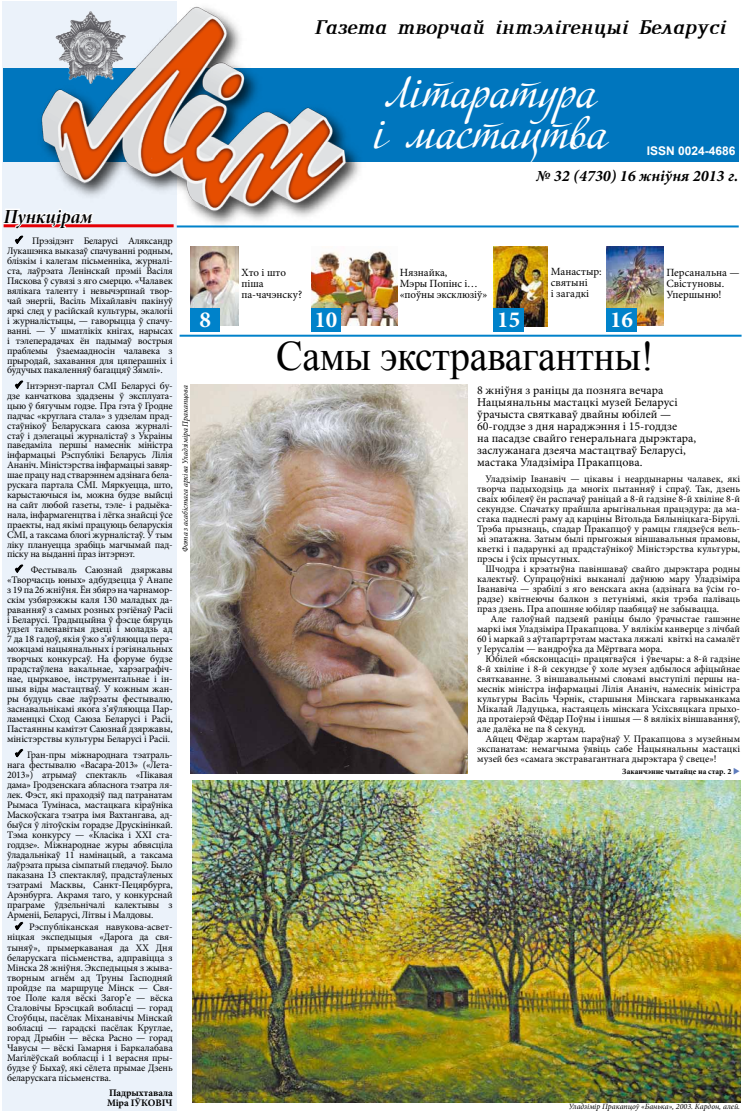
<style>
.page{position:relative;width:743px;height:1112px;background:#fff}
.page>*{position:absolute;margin:0;border:0;box-sizing:border-box;transform-origin:0 0}
.t1{font:42px/41px "Adventure";color:#fff}
.t2{font:42px "Times New Roman";letter-spacing:-.01em;color:#000;scale:.95 1}
.t3{font:700 23px "Minion Pro";color:#fff}
.t4{font:italic 700 20px "Baltica IS";letter-spacing:-.01em;color:#000}
.t5{font:20px "Minion Pro Bold It Disp";color:#000}
.t6{font:italic 700 16px "Minion Pro";color:#000}
.t7{font:12px/12px "Minion Pro";color:#000}
.t8{font:700 12px "Arial";color:#fff}
.t9{font:11px/11px "Minion Pro";color:#000}
.t10{font:10px/10px "Minion Pro";letter-spacing:-.005em;color:#000;text-align:justify}
.t11{font:700 10px/10px "Minion Pro";letter-spacing:-.005em;color:#000}
.t12{font:italic 8px "Minion Pro";color:#000}
.t13{font:700 8px "Minion Pro";color:#000}
.s1{color:#5e7cbd}
</style>
<div class="page">
<img style="left:606px;top:246px;width:57px;height:80px">
<img style="left:493px;top:246px;width:54px;height:80px">
<img style="left:190px;top:246px;width:49px;height:80px">
<div style="left:3px;top:1px;width:174px;height:1109px;background:#ebf2fa"></div>
<hr style="left:177px;top:225px;width:561px;height:2px;background:#0082ca">
<hr style="left:180px;top:334px;width:561px;height:2px;background:#0082ca">
<div style="left:4px;top:68px;width:734px;height:93px;background:#0076be"></div>
<img style="left:32px;top:6px;width:336px;height:222px">
<img style="left:55px;top:12px;width:71px;height:72px">
<div style="left:190px;top:308px;width:30px;height:23px;background:#0082ca"></div>
<div style="left:606px;top:308px;width:30px;height:23px;background:#0082ca"></div>
<div style="left:493px;top:308px;width:31px;height:23px;background:#0082ca"></div>
<img style="left:190px;top:384px;width:277px;height:389px">
<svg style="left:2px;top:194px;width:93px;height:52px"></svg>
<svg style="left:14px;top:380px;width:10px;height:9px"></svg>
<svg style="left:14px;top:564px;width:10px;height:9px"></svg>
<svg style="left:14px;top:748px;width:10px;height:10px"></svg>
<svg style="left:14px;top:921px;width:10px;height:10px"></svg>
<img style="left:192px;top:780px;width:548px;height:321px">
<img style="left:311px;top:251px;width:86px;height:75px">
<div style="left:311px;top:308px;width:30px;height:23px;background:#0082ca"></div>
<h3 class="t5" style="left:4px;top:204px;width:90px">Пункцірам</h3>
<p class="t10" style="left:7px;top:236px;width:167px;text-indent:9px"><sup>✓</sup> Прэзідэнт Беларусі Аляксандр Лукашэнка выказаў спачуванні родным, блізкім і калегам пісьменніка, журналі&shy;ста, лаўрэата Ленінскай прэміі Васіля Пяскова ў сувязі з яго смерцю. «Чалавек вялікага таленту і невычэрпнай твор&shy;чай энергіі, Васіль Міхайлавіч пакінуў яркі след у расійскай культуры, экалогіі і журналістыцы, — гаворыцца ў спачу&shy;ванні. — У шматлікіх кнігах, нарысах і тэлеперадачах ён падымаў вострыя праблемы ўзаемаадносін чалавека з прыродай, захавання для цяперашніх і будучых пакаленняў багаццяў Зямлі».</p>
<p class="t10" style="left:7px;top:381px;width:167px;text-indent:9px"><sup>✓</sup> Інтэрнэт-партал СМІ Беларусі бу&shy;дзе канчаткова здадзены ў эксплуата&shy;цыю ў бягучым годзе. Пра гэта ў Гродне падчас «круглага стала» з удзелам прад&shy;стаўнікоў Беларускага саюза журналі&shy;стаў і дэлегацыі журналістаў з Украіны паведаміла першы намеснік міністра інфармацыі Рэспублікі Беларусь Лілія Ананіч. Міністэрства інфармацыі завяр&shy;шае працу над стварэннем адзінага бела&shy;рускага партала СМІ. Мяркуецца, што, карыстаючыся ім, можна будзе выйсці на сайт любой газеты, тэле- і радыёка&shy;нала, інфармагенцтва і лёгка знайсці ўсе праекты, над якімі працуюць беларускія СМІ, а таксама блогі журналістаў. У тым ліку плануецца зрабіць магчымай пад&shy;піску на выданні праз інтэрнэт.</p>
<p class="t10" style="left:7px;top:565px;width:167px;text-indent:9px"><sup>✓</sup> Фестываль Саюзнай дзяржавы «Творчасць юных» адбудзецца ў Анапе з 19 па 26 жніўня. Ён збярэ на чарнамор&shy;скім узбярэжжы каля 130 маладых да&shy;раванняў з самых розных рэгіёнаў Расіі і Беларусі. Традыцыйна ў фэсце бяруць удзел таленавітыя дзеці і моладзь ад 7 да 18 гадоў, якія ўжо з’яўляюцца пера&shy;можцамі нацыянальных і рэгіянальных творчых конкурсаў. На форуме будзе прадстаўлена вакальнае, харэаграфіч&shy;нае, цыркавое, інструментальнае і ін&shy;шыя віды мастацтваў. У кожным жан&shy;ры будуць свае лаўрэаты фестывалю, заснавальнікамі якога з’яўляюцца Пар&shy;ламенцкі Сход Саюза Беларусі і Расіі, Пастаянны камітэт Саюзнай дзяржавы, міністэрствы культуры Беларусі і Расіі.</p>
<p class="t10" style="left:7px;top:749px;width:167px;text-indent:9px"><sup>✓</sup> Гран-пры міжнароднага тэатраль&shy;нага фестывалю «Васара-2013» («Лета-2013») атрымаў спектакль «Пікавая дама» Гродзенскага абласнога тэатра ля&shy;лек. Фэст, які праходзіў пад патранатам Рымаса Тумінаса, мастацкага кіраўніка Маскоўскага тэатра імя Вахтангава, ад&shy;быўся ў літоўскім горадзе Друскінінкай.<br>Тэма конкурсу — «Класіка і XXI ста&shy;годдзе». Міжнароднае журы абвясціла ўладальнікаў 11 намінацый, а таксама лаўрэата прыза сімпатый гледачоў. Было паказана 13 спектакляў, прадстаўленых тэатрамі Масквы, Санкт-Пецярбурга, Арэнбурга. Акрамя таго, у конкурснай праграме ўдзельнічалі калектывы з Арменіі, Беларусі, Літвы і Малдовы.</p>
<p class="t10" style="left:7px;top:922px;width:167px;text-indent:9px"><sup>✓</sup> Рэспубліканская навукова-асвет&shy;ніцкая экспедыцыя «Дарога да свя&shy;тыняў», прымеркаваная да ХХ Дня беларускага пісьменства, адправіцца з Мінска 28 жніўня. Экспедыцыя з жыва&shy;творным агнём ад Труны Гасподняй пройдзе па маршруце Мінск — Свя&shy;тое Поле каля вёскі Загор’е — вёска Сталовічы Брэсцкай вобласці — горад Стоўбцы, пасёлак Міханавічы Мінскай вобласці — гарадскі пасёлак Круглае, горад Дрыбін — вёска Расно — горад Чавусы — вёскі Гамарня і Баркалабава Магілёўскай вобласці і 1 верасня пры&shy;будзе ў Быхаў, які сёлета прымае Дзень беларускага пісьменства.</p>
<p class="t11" style="left:107px;top:1087px;width:67px">Падрыхтавала<br>Міра Іўковіч</p>
<p class="t12" style="left:180px;top:552px;width:168px;rotate:-90deg">Фота з асабістага архіва Уладзіміра Пракапцова</p>
<h3 class="t4" style="left:315px;top:13px;width:413px">Газета творчай інтэлігенцыі Беларусі</h3>
<h1 class="t1" style="left:373px;top:76px;width:235px">Літаратура і мастацтва</h1>
<p class="t8" style="left:647px;top:143px;width:90px">ISSN 0024-4686</p>
<h3 class="t6" style="left:536px;top:164px;width:204px">№ 32 (4730) 16 жніўня 2013 г.</h3>
<p class="t9" style="left:241px;top:266px;width:62px">Хто і што піша па-чачэнску?</p>
<p class="t9" style="left:400px;top:266px;width:89px">Нязнайка,<br>Мэры Попінс і… «поўны эксклюзіў»</p>
<p class="t9" style="left:551px;top:266px;width:52px">Манастыр: святыні<br>і загадкі</p>
<p class="t9" style="left:666px;top:266px;width:75px">Персанальна —<br>Свістуновы.<br>Упершыню!</p>
<h2 class="t3" style="left:314px;top:304px;width:24px">10</h2>
<h2 class="t3" style="left:199px;top:304px;width:13px">8</h2>
<h2 class="t3" style="left:497px;top:304px;width:24px">15</h2>
<h2 class="t3" style="left:610px;top:304px;width:24px">16</h2>
<h1 class="t2" style="left:276px;top:328px;width:399px">Самы экстравагантны!</h1>
<p class="t7" style="left:477px;top:384px;width:221px">8 жніўня з раніцы да позняга вечара Нацыянальны мастацкі музей Беларусі ўрачыста святкаваў двайны юбілей — 60-годдзе з дня нараджэння і 15-годдзе<br>на пасадзе свайго генеральнага дырэктара, заслужанага дзеяча мастацтваў Беларусі, мастака Уладзіміра Пракапцова.</p>
<p class="t10" style="left:477px;top:473px;width:264px;text-indent:9px">Уладзімір Іванавіч — цікавы і неардынарны чалавек, які творча падыходзіць да многіх пытанняў і спраў. Так, дзень сваіх юбілеяў ён распачаў раніцай а 8-й гадзіне 8-й хвіліне 8-й секундзе. Спачатку прайшла арыгінальная працэдура: да ма&shy;стака паднеслі раму ад карціны Вітольда Бялыніцкага-Бірулі.<br>Трэба прызнаць, спадар Пракапцоў у рамцы глядзеўся вель&shy;мі эпатажна. Затым былі прыгожыя віншавальныя прамовы, кветкі і падарункі ад прадстаўнікоў Міністэрства культуры, прэсы і ўсіх прысутных.</p>
<p class="t10" style="left:477px;top:563px;width:264px;text-indent:8px">Шчодра і крэатыўна павіншаваў свайго дырэктара родны калектыў. Супрацоўнікі выканалі даўнюю мару Уладзіміра Іванавіча — зрабілі з яго венскага акна (адзінага ва ўсім го&shy;радзе) квітнеючы балкон з петуніямі, якія трэба паліваць праз дзень. Пра апошняе юбіляр паабяцаў не забывацца.</p>
<p class="t10" style="left:477px;top:613px;width:264px;text-indent:13px">Але галоўнай падзеяй раніцы было ўрачыстае гашэнне маркі імя Уладзіміра Пракапцова. У вялікім канверце з лічбай 60 і маркай з аўтапартрэтам мастака ляжалі квіткі на самалёт у Іерусалім — вандроўка да Мёртвага мора.</p>
<p class="t10" style="left:477px;top:653px;width:264px;text-indent:8px">Юбілей «бясконцасці» працягваўся і ўвечары: а 8-й гадзіне 8-й хвіліне і 8-й секундзе ў холе музея адбылося афіцыйнае святкаванне. З віншавальнымі словамі выступілі першы на&shy;меснік міністра інфармацыі Лілія Ананіч, намеснік міністра культуры Васіль Чэрнік, старшыня Мінскага гарвыканкама Мікалай Ладуцька, настаяцель мінскага Усіхсвяцкага прыхо&shy;да протаіерэй Фёдар Поўны і іншыя — 8 вялікіх віншаванняў, але далёка не па 8 секунд.</p>
<p class="t10" style="left:477px;top:733px;width:264px;text-indent:9px">Айцец Фёдар жартам параўнаў У. Пракапцова з музейным экспанатам: немагчыма ўявіць сабе Нацыянальны мастацкі музей без «самага экстравагантнага дырэктара ў свеце»!</p>
<p class="t13" style="left:622px;top:765px;width:119px">Заканчэнне чытайце на стар. 2 <span class="s1">◆</span></p>
<p class="t12" style="left:568px;top:1100px;width:173px">Уладзімір Пракапцоў «Банька», 2003. Кардон, алей.</p>
</div>
